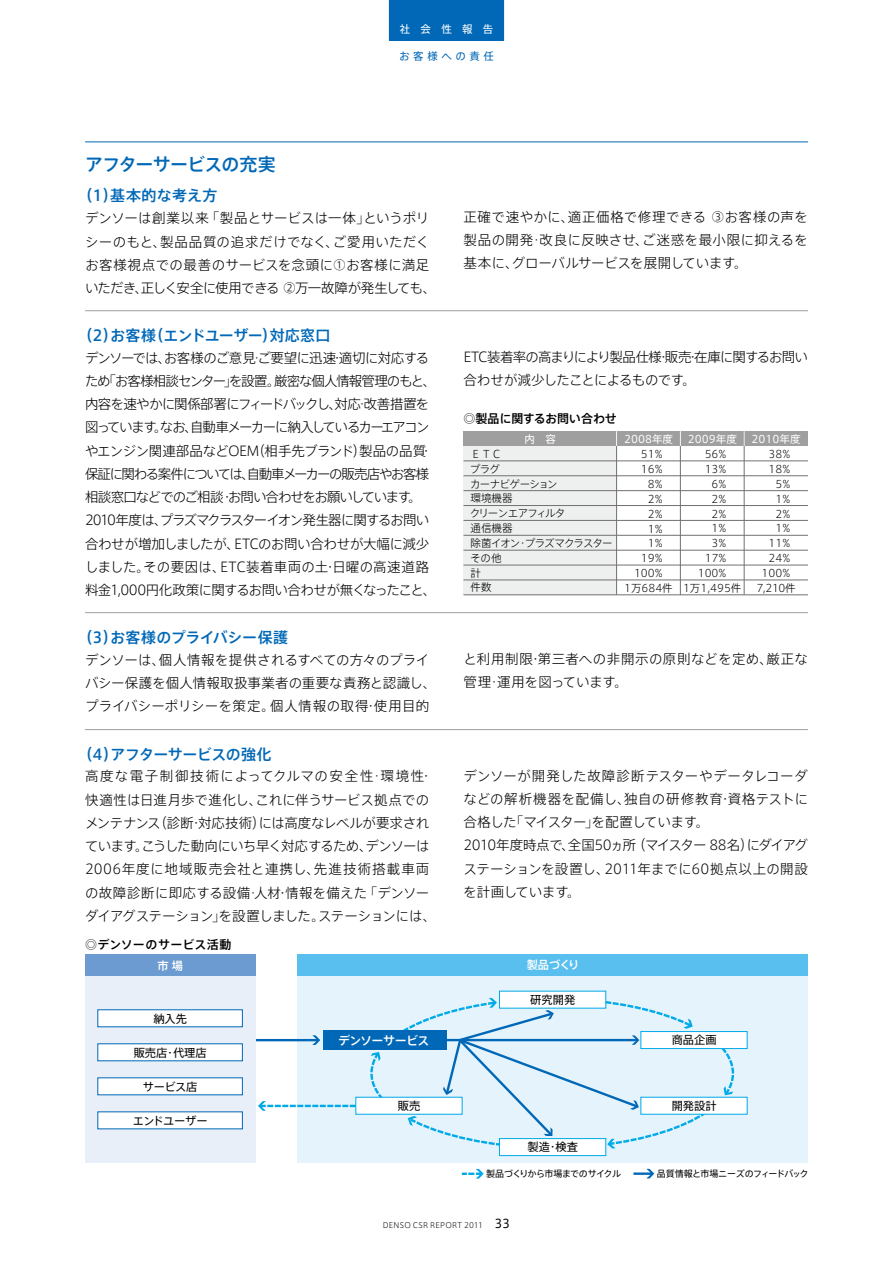
<style>
.page{position:relative;width:893px;height:1263px;background:#fff}
.page>*{position:absolute;margin:0;border:0;box-sizing:border-box;transform-origin:0 0}
.t1{font:500 18px "Axis Std";letter-spacing:-.04em;color:#0068b7}
.t2{font:500 15px "Axis Std";letter-spacing:-.015em;color:#0068b7}
.t3{font:500 15px "Axis Std";letter-spacing:.025em;color:#0068b7}
.t4{font:300 13.5px/23.2px "Axis Std";letter-spacing:-.065em;color:#000}
.t5{font:300 13.5px/23.2px "Axis Std";letter-spacing:-.025em;color:#000;text-align:justify}
.t6{font:300 13.5px/23.2px "Axis Std";letter-spacing:-.005em;color:#000}
.t7{font:300 13.5px/23.2px "Axis Std";letter-spacing:.005em;color:#000}
.t8{font:300 13.5px/23.2px "Axis Std";letter-spacing:.01em;color:#000}
.t9{font:300 13.5px/23.2px "Axis Std";letter-spacing:-.055em;color:#000}
.t10{font:300 13.5px/23.2px "Axis Std";letter-spacing:.02em;color:#000}
.t11{font:12px "Axis Std Medium 90 pv RKSJ H";color:#000}
.t12{font:12px "Axis Std Medium 90 pv RKSJ H";letter-spacing:.02em;color:#000}
.t13{font:12px "Axis Std Medium 90 pv RKSJ H";letter-spacing:-.05em;color:#fff}
.t14{font:11.25px "Axis Std Regular 90 pv RKSJ H";color:#000}
.t15{font:11.25px "Axis Std Regular 90 pv RKSJ H";letter-spacing:-.045em;color:#000}
.t16{font:11.25px "Axis Std Medium 90 pv RKSJ H";letter-spacing:-.045em;color:#fff}
.t17{font:10.5px "Axis Std Light 90 pv RKSJ H";color:#000}
.t18{font:10.5px/14.9px "Axis Std Light 90 pv RKSJ H";letter-spacing:-.05em;color:#000}
.t19{font:10.5px "Axis Std Regular 90 pv RKSJ H";color:#fff}
.t20{font:10.5px "Axis Std";letter-spacing:.33em;color:#0068b7}
.t21{font:10.5px "Axis Std";letter-spacing:.975em;color:#fff}
.t22{font:9px "Axis Std Regular 90 pv RKSJ H";letter-spacing:-.06em;color:#000}
.t23{font:300 7.5px "Axis Std";letter-spacing:.035em;color:#000}
.s1{font-weight:400;font-size:12px}
</style>
<div class="page">
<div style="left:389px;top:0;width:115px;height:40px;background:#0068b7"></div>
<hr style="left:85px;top:142px;width:723px;height:1px;background:#0068b7">
<div style="left:298px;top:957px;width:510px;height:206px;background:#e5f4fc"></div>
<div style="left:85px;top:957px;width:170px;height:206px;background:#e9eff8"></div>
<div style="left:85px;top:955px;width:170px;height:21px;background:#6c9bd2"></div>
<div style="left:97px;top:1009px;width:146px;height:18px;background:#fff"></div>
<div style="left:97px;top:1043px;width:146px;height:18px;background:#fff"></div>
<div style="left:97px;top:1077px;width:146px;height:18px;background:#fff"></div>
<div style="left:97px;top:1111px;width:146px;height:18px;background:#fff"></div>
<div style="left:297px;top:954px;width:511px;height:21px;background:#58bfee"></div>
<svg style="left:400px;top:1007px;width:335px;height:133px"></svg>
<div style="left:691px;top:1022px;width:34px;height:13px;background:#e5f4fc"></div>
<svg style="left:703px;top:1093px;width:34px;height:4px"></svg>
<div style="left:376px;top:1109px;width:34px;height:14px;background:#e5f4fc"></div>
<div style="left:499px;top:991px;width:107px;height:17px;background:#fff"></div>
<div style="left:641px;top:1031px;width:106px;height:18px;background:#fff;border:1px solid #00aae8"></div>
<svg style="left:683px;top:1019px;width:10px;height:10px"></svg>
<svg style="left:408px;top:1116px;width:9px;height:10px"></svg>
<div style="left:641px;top:1097px;width:106px;height:17px;background:#fff"></div>
<svg style="left:724px;top:1086px;width:9px;height:9px"></svg>
<div style="left:499px;top:1138px;width:107px;height:18px;background:#fff;border:1px solid #00aae8"></div>
<svg style="left:633px;top:1169px;width:21px;height:9px"></svg>
<svg style="left:443px;top:998px;width:198px;height:150px"></svg>
<svg style="left:214px;top:1032px;width:186px;height:79px"></svg>
<div style="left:323px;top:1030px;width:123px;height:19px;background:#0068b7"></div>
<div style="left:356px;top:1097px;width:106px;height:17px;background:#fff"></div>
<svg style="left:462px;top:1169px;width:22px;height:9px"></svg>
<hr style="left:85px;top:310px;width:723px;height:1px;background:#9f9fa0">
<hr style="left:85px;top:612px;width:723px;height:1px;background:#9f9fa0">
<hr style="left:85px;top:729px;width:723px;height:1px;background:#9f9fa0">
<div style="left:463px;top:431px;width:345px;height:15px;background:#9f9fa0"></div>
<div style="left:463px;top:446px;width:154px;height:149px;background:#eeefef"></div>
<hr style="left:680px;top:431px;width:1px;height:164px;background:#727172">
<hr style="left:744px;top:431px;width:1px;height:164px;background:#727172">
<hr style="left:616px;top:431px;width:1px;height:164px;background:#727172">
<svg style="left:680px;top:431px;width:1px;height:15px"></svg>
<svg style="left:616px;top:431px;width:1px;height:15px"></svg>
<hr style="left:463px;top:461px;width:345px;height:1px;background:#727172">
<hr style="left:463px;top:475px;width:345px;height:1px;background:#727172">
<hr style="left:463px;top:490px;width:345px;height:1px;background:#727172">
<hr style="left:463px;top:505px;width:345px;height:1px;background:#727172">
<hr style="left:463px;top:520px;width:345px;height:1px;background:#727172">
<hr style="left:463px;top:535px;width:345px;height:1px;background:#727172">
<hr style="left:463px;top:550px;width:345px;height:1px;background:#727172">
<hr style="left:463px;top:565px;width:345px;height:1px;background:#727172">
<hr style="left:463px;top:580px;width:345px;height:1px;background:#727172">
<hr style="left:463px;top:594px;width:345px;height:1px;background:#727172">
<svg style="left:744px;top:431px;width:1px;height:15px"></svg>
<p class="t21" style="left:400px;top:21px;width:95px">社会性報告</p>
<p class="t20" style="left:399px;top:48px;width:96px">お客様への責任</p>
<h1 class="t1" style="left:85px;top:151px;width:192px">アフターサービスの充実</h1>
<p class="t3" style="left:78px;top:184px;width:141px">（1）基本的な考え方</p>
<p class="t7" style="left:85px;top:206px;width:353px">デンソーは創業以来「製品とサービスは一体」というポリシーのもと、製品品質の追求だけでなく、ご愛用いただくお客様視点での最善のサービスを念頭に①お客様に満足いただき、正しく安全に使用できる ②万一故障が発生しても、</p>
<p class="t5" style="left:463px;top:204px;width:346px">正確で速やかに、適正価格で修理できる ③お客様の声を製品の開発･改良に反映させ、ご迷惑を最小限に抑えるを基本に、グローバルサービスを展開しています。</p>
<p class="t2" style="left:78px;top:324px;width:254px">（2）お客様（エンドユーザー）対応窓口</p>
<p class="t4" style="left:85px;top:345px;width:353px">デンソーでは、お客様のご意見･ご要望に迅速・適切に対応するため「お客様相談センター」を設置。厳密な個人情報管理のもと、内容を速やかに関係部署にフィードバックし、対応･改善措置を図っています。なお、自動車メーカーに納入しているカーエアコンやエンジン関連部品などOEM（相手先ブランド）製品の品質・保証に関わる案件については、自動車メーカーの販売店やお客様相談窓口などでのご相談・お問い合わせをお願いしています。2010年度は、プラズマクラスターイオン発生器に関するお問い合わせが増加しましたが、ETCのお問い合わせが大幅に減少しました。その要因は、ETC装着車両の土・日曜の高速道路料金1,000円化政策に関するお問い合わせが無くなったこと、</p>
<p class="t9" style="left:463px;top:344px;width:346px">ETC装着率の高まりにより製品仕様・販売・在庫に関するお問い合わせが減少したことによるものです。</p>
<p class="t2" style="left:78px;top:625px;width:212px">（3）お客様のプライバシー保護</p>
<p class="t8" style="left:85px;top:647px;width:353px">デンソーは、個人情報を提供されるすべての方々のプライバシー保護を個人情報取扱事業者の重要な責務と認識し、プライバシーポリシーを策定。個人情報の取得・使用目的</p>
<p class="t10" style="left:463px;top:646px;width:346px">と利用制限・第三者への非開示の原則などを定め、厳正な管理･運用を図っています。</p>
<p class="t2" style="left:78px;top:742px;width:196px">（4）アフターサービスの強化</p>
<p class="t6" style="left:85px;top:764px;width:353px">高度な電子制御技術によってクルマの安全性･環境性・快適性は日進月歩で進化し、これに伴うサービス拠点でのメンテナンス（診断・対応技術）には高度なレベルが要求されています。こうした動向にいち早く対応するため、デンソーは<br>2006年度に地域販売会社と連携し、先進技術搭載車両の故障診断に即応する設備･人材・情報を備えた「デンソーダイアグステーション」を設置しました。ステーションには、</p>
<p class="t5" style="left:463px;top:763px;width:346px;text-align:left">デンソーが開発した故障診断テスターやデータレコーダなどの解析機器を配備し、独自の研修教育・資格テストに合格した「マイスター」を配置しています。<br>2010年度時点で、全国50ヵ所（マイスター 88名）にダイアグステーションを設置し、2011年までに60拠点以上の開設を計画しています。</p>
<p class="t11" style="left:463px;top:409px;width:155px">◎製品に関するお問い合わせ</p>
<p class="t18" style="left:470px;top:446px;width:144px">ＥＴＣ<br>プラグ<br>カーナビゲーション<br>環境機器<br>クリーンエアフィルタ<br>通信機器<br>除菌イオン・プラズマクラスターその他<br>計<br>件数</p>
<p class="t19" style="left:752px;top:431px;width:51px">2010年度</p>
<p class="t17" style="left:768px;top:446px;width:23px">38%</p>
<p class="t17" style="left:768px;top:461px;width:23px">18%</p>
<p class="t17" style="left:775px;top:476px;width:16px">5%</p>
<p class="t17" style="left:775px;top:491px;width:16px">1%</p>
<p class="t17" style="left:775px;top:506px;width:16px">2%</p>
<p class="t17" style="left:775px;top:521px;width:16px">1%</p>
<p class="t17" style="left:768px;top:536px;width:23px">11%</p>
<p class="t17" style="left:768px;top:550px;width:23px">24%</p>
<p class="t17" style="left:762px;top:565px;width:30px">100%</p>
<p class="t17" style="left:756px;top:580px;width:41px">7,210件</p>
<p class="t19" style="left:525px;top:431px;width:33px">内　容</p>
<p class="t19" style="left:624px;top:431px;width:51px">2008年度</p>
<p class="t19" style="left:688px;top:431px;width:51px">2009年度</p>
<p class="t17" style="left:641px;top:447px;width:23px">51%</p>
<p class="t17" style="left:641px;top:461px;width:23px">16%</p>
<p class="t17" style="left:648px;top:476px;width:16px">8%</p>
<p class="t17" style="left:648px;top:491px;width:16px">2%</p>
<p class="t17" style="left:648px;top:506px;width:16px">2%</p>
<p class="t17" style="left:648px;top:521px;width:16px">1%</p>
<p class="t17" style="left:648px;top:536px;width:16px">1%</p>
<p class="t17" style="left:641px;top:550px;width:23px">19%</p>
<p class="t17" style="left:634px;top:565px;width:30px">100%</p>
<p class="t17" style="left:624px;top:580px;width:50px">1万684件</p>
<p class="t17" style="left:705px;top:446px;width:23px">56%</p>
<p class="t17" style="left:705px;top:461px;width:23px">13%</p>
<p class="t17" style="left:712px;top:476px;width:16px">6%</p>
<p class="t17" style="left:712px;top:491px;width:16px">2%</p>
<p class="t17" style="left:712px;top:506px;width:16px">2%</p>
<p class="t17" style="left:712px;top:521px;width:16px">1%</p>
<p class="t17" style="left:712px;top:536px;width:16px">3%</p>
<p class="t17" style="left:705px;top:550px;width:23px">17%</p>
<p class="t17" style="left:698px;top:565px;width:30px">100%</p>
<p class="t17" style="left:683px;top:580px;width:60px">1万1,495件</p>
<p class="t12" style="left:85px;top:935px;width:148px">◎デンソーのサービス活動</p>
<p class="t16" style="left:157px;top:957px;width:27px">市 場</p>
<p class="t16" style="left:527px;top:956px;width:54px">製品づくり</p>
<p class="t14" style="left:153px;top:1010px;width:35px">納入先</p>
<p class="t14" style="left:134px;top:1044px;width:75px">販売店・代理店</p>
<p class="t14" style="left:143px;top:1078px;width:56px">サービス店</p>
<p class="t15" style="left:133px;top:1112px;width:76px">エンドユーザー</p>
<p class="t13" style="left:338px;top:1031px;width:93px">デンソーサービス</p>
<p class="t14" style="left:398px;top:1097px;width:24px">販売</p>
<p class="t14" style="left:530px;top:991px;width:46px">研究開発</p>
<p class="t14" style="left:672px;top:1031px;width:46px">商品企画</p>
<p class="t14" style="left:672px;top:1097px;width:46px">開発設計</p>
<p class="t14" style="left:527px;top:1138px;width:52px">製造・検査</p>
<p class="t22" style="left:486px;top:1167px;width:136px">製品づくりから市場までのサイクル</p>
<p class="t22" style="left:657px;top:1167px;width:154px">品質情報と市場ニーズのフィードバック</p>
<p class="t23" style="left:383px;top:1220px;width:129px">DENSO CSR REPORT 2011 <span class="s1">33</span></p>
</div>
